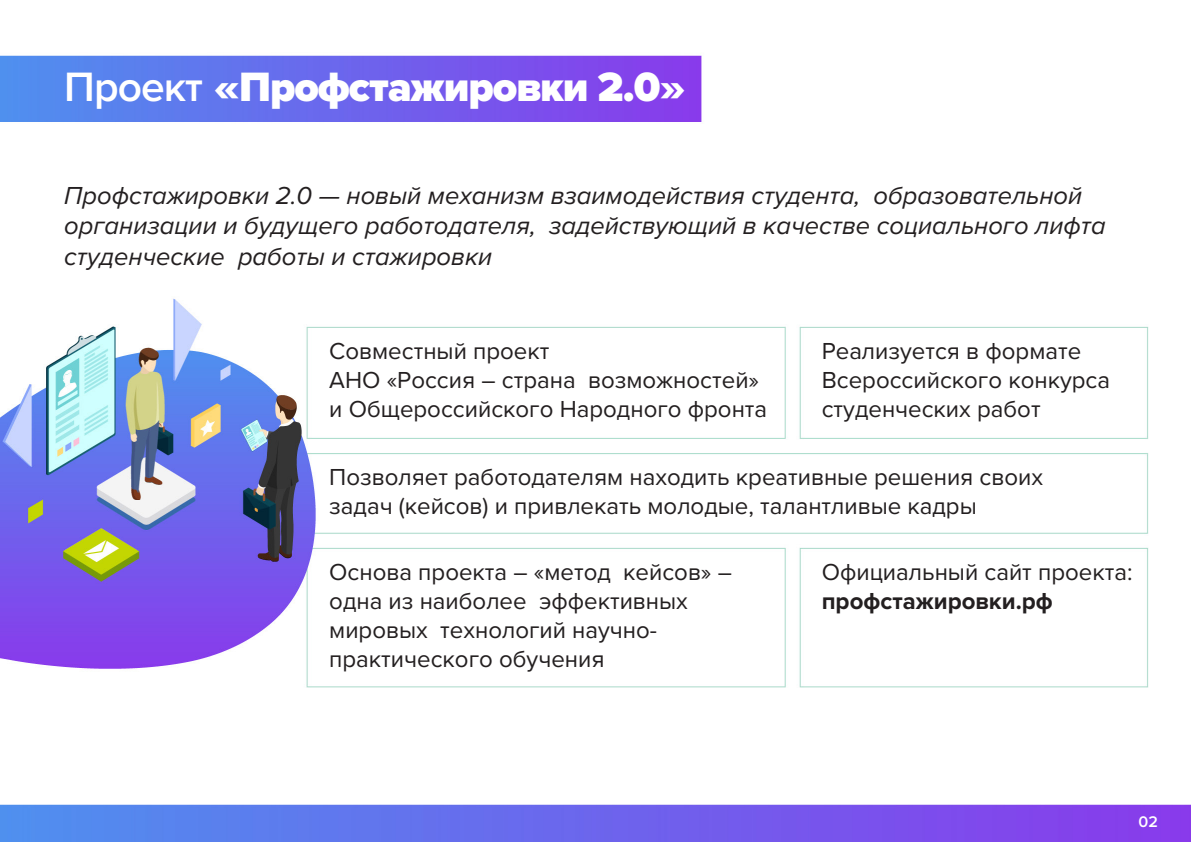
<style>
.page{position:relative;width:1191px;height:842px;background:#fff}
.page>*{position:absolute;margin:0;border:0;box-sizing:border-box;transform-origin:0 0}
.t1{font:900 42.5px "Proxima Nova";letter-spacing:-.025em;color:#fff}
.t2{font:italic 25.5px/30.6px "Proxima Nova";color:#231f20}
.t3{font:24px/28.8px "Proxima Nova";color:#231f20}
.t4{font:700 24px "Proxima Nova";color:#231f20}
.t5{font:600 16px "Proxima Nova";color:#fff}
.s1{font-weight:600}
</style>
<div class="page">
<img style="left:0;top:55px;width:1191px;height:787px">
<h1 class="t1" style="left:64px;top:55px;width:623px"><span class="s1">Проект</span> «Профстажировки 2.0»</h1>
<p class="t2" style="left:64px;top:179px;width:1043px">Профстажировки 2.0 — новый механизм взаимодействия студента, образовательной организации и будущего работодателя, задействующий в качестве социального лифта студенческие работы и стажировки</p>
<p class="t3" style="left:329px;top:336px;width:439px">Совместный проект<br>АНО «Россия – страна возможностей» и Общероссийского Народного фронта</p>
<p class="t3" style="left:821px;top:336px;width:290px">Реализуется в формате<br>Всероссийского конкурса студенческих работ</p>
<p class="t3" style="left:329px;top:462px;width:715px">Позволяет работодателям находить креативные решения своих задач (кейсов) и привлекать молодые, талантливые кадры</p>
<p class="t3" style="left:329px;top:557px;width:404px">Основа проекта – «метод кейсов» – одна из наиболее эффективных мировых технологий научно&shy;практического обучения</p>
<p class="t3" style="left:821px;top:557px;width:312px">Официальный сайт проекта:</p>
<p class="t4" style="left:821px;top:583px;width:233px">профстажировки.рф</p>
<p class="t5" style="left:1138px;top:812px;width:21px">02</p>
</div>
